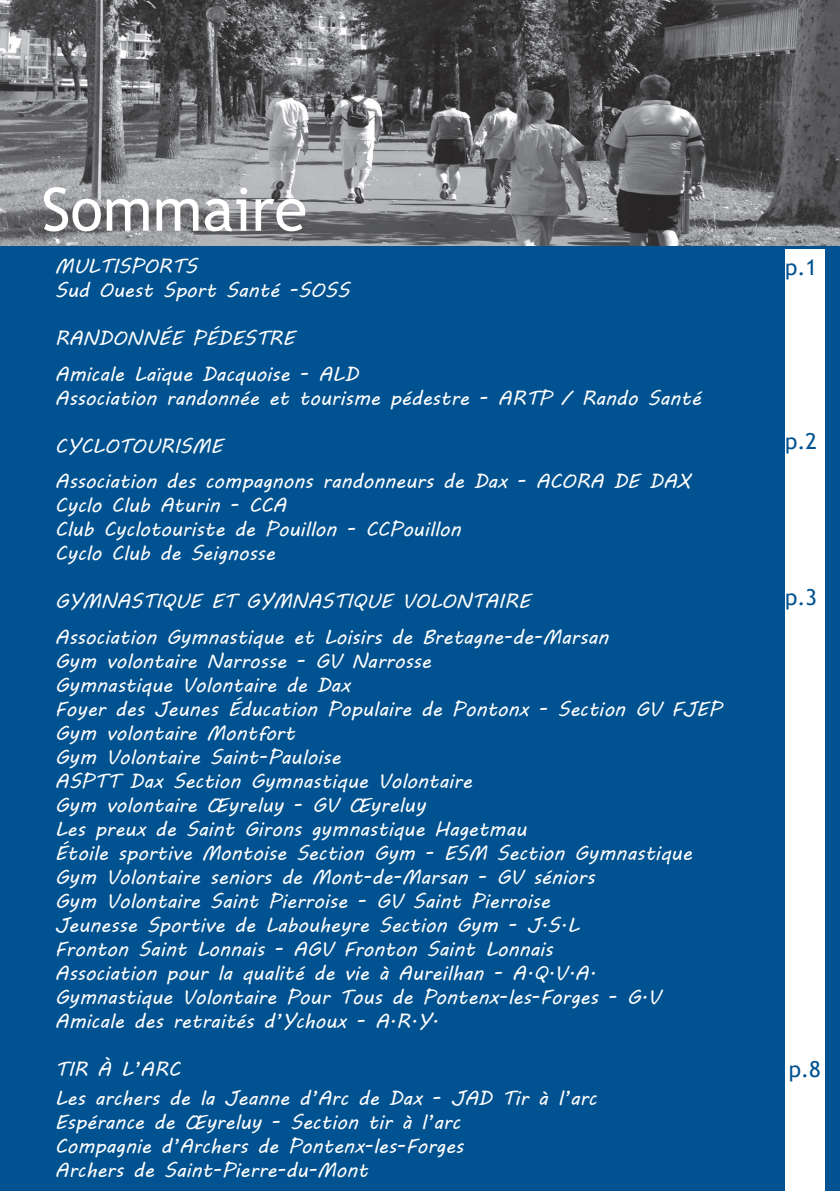
<style>
.page{position:relative;width:840px;height:1191px;background:#fff}
.page>*{position:absolute;margin:0;border:0;box-sizing:border-box;transform-origin:0 0}
.t1{font:60px "Trebuchet MS";color:#fff}
.t2{font:22px "Trebuchet MS";color:#005290}
.t3{font:20px/24px "MV Boli";color:#fff}
</style>
<div class="page">
<div style="left:0;top:0;width:839px;height:1191px;background:#005290"></div>
<img style="left:0;top:0;width:838px;height:245px">
<div style="left:784px;top:250px;width:40px;height:941px;background:#fff"></div>
<h1 class="t1" style="left:42px;top:174px;width:267px">Sommaire</h1>
<p class="t3" style="left:55px;top:254px;width:257px">MULTISPORTS<br>Sud Ouest Sport Santé -SOSS</p>
<p class="t3" style="left:55px;top:326px;width:44px">RANDONNÉE</p>
<p class="t3" style="left:55px;top:320px;width:291px;line-height:35.4px;text-align:center">PÉDESTRE<br>Amicale Laïque Dacquoise - ALD</p>
<p class="t3" style="left:55px;top:385px;width:471px">Association randonnée et tourisme pédestre - ARTP</p>
<p class="t3" style="left:561px;top:385px;width:142px">/ Rando Santé</p>
<p class="t3" style="left:55px;top:433px;width:39px">CYCLOTOURIS</p>
<p class="t3" style="left:55px;top:428px;width:508px;line-height:35.4px;text-indent:137px">ME<br>Association des compagnons randonneurs de Dax - ACOR</p>
<p class="t3" style="left:589px;top:469px;width:103px">A DE DAX</p>
<p class="t3" style="left:55px;top:493px;width:407px">Cyclo Club Aturin - CCA<br>Club Cyclotouriste de Pouillon - CCPouillon<br>Cyclo Club de Seignosse</p>
<p class="t3" style="left:55px;top:583px;width:555px;line-height:35.4px">Gymnastique et Gymnastique Volonta ire<br>Association Gymnastique et Loisirs de Bretagne-de-Marsan</p>
<p class="t3" style="left:55px;top:648px;width:655px">Gym volontaire Narrosse - GV Narrosse<br>Gymnastique Volontaire de Dax<br>Foyer des Jeunes Éducation Populaire de Pontonx - Section GV FJEP<br>Gym volontaire Montfort<br>Gym Volontaire Saint-Pauloise<br>ASPTT</p>
<p class="t3" style="left:55px;top:768px;width:638px;text-indent:75px">Dax Section Gymnastique Volontaire<br>Gym volontaire Œyreluy - GV Œyreluy<br>Les preux de Saint Girons gymnastique Hagetmau<br>Étoile sportive Montoise Section Gym - ESM Section Gymnastique Gym Volontaire seniors de Mont-de-Marsan - GV séniors<br>Gym Volontaire Saint Pierroise - GV Saint Pierroise<br>Jeunesse Sportive de Labouheyre Section Gym - J.S.L<br>Fronton Saint Lonnais - AGV Fronton Saint Lonnais<br>Association pour la qualité de vie à Aureilhan - A.Q.V.A.<br>Gymnastique Volontaire Pour Tous de Pontenx-les-Forges - G.V Amicale des retraités d’Ychoux - A.R.Y.</p>
<p class="t3" style="left:55px;top:1056px;width:11px">TIR</p>
<p class="t3" style="left:55px;top:1053px;width:543px;line-height:29.6px;text-indent:42px">À L’ARC<br>Les archers de la Jeanne d’Arc de Dax - JAD Tir à l’arc</p>
<p class="t3" style="left:55px;top:1110px;width:410px">Espérance de Œyreluy - Section tir à l’arc<br>Compagnie d’Archers de Pontenx-les-Forges<br>Archers de Saint-Pierre-du-Mont</p>
<p class="t2" style="left:784px;top:254px;width:33px">p.1</p>
<p class="t2" style="left:784px;top:428px;width:33px">p.2</p>
<p class="t2" style="left:784px;top:584px;width:33px">p.3</p>
<p class="t2" style="left:788px;top:1056px;width:33px">p.8</p>
</div>
